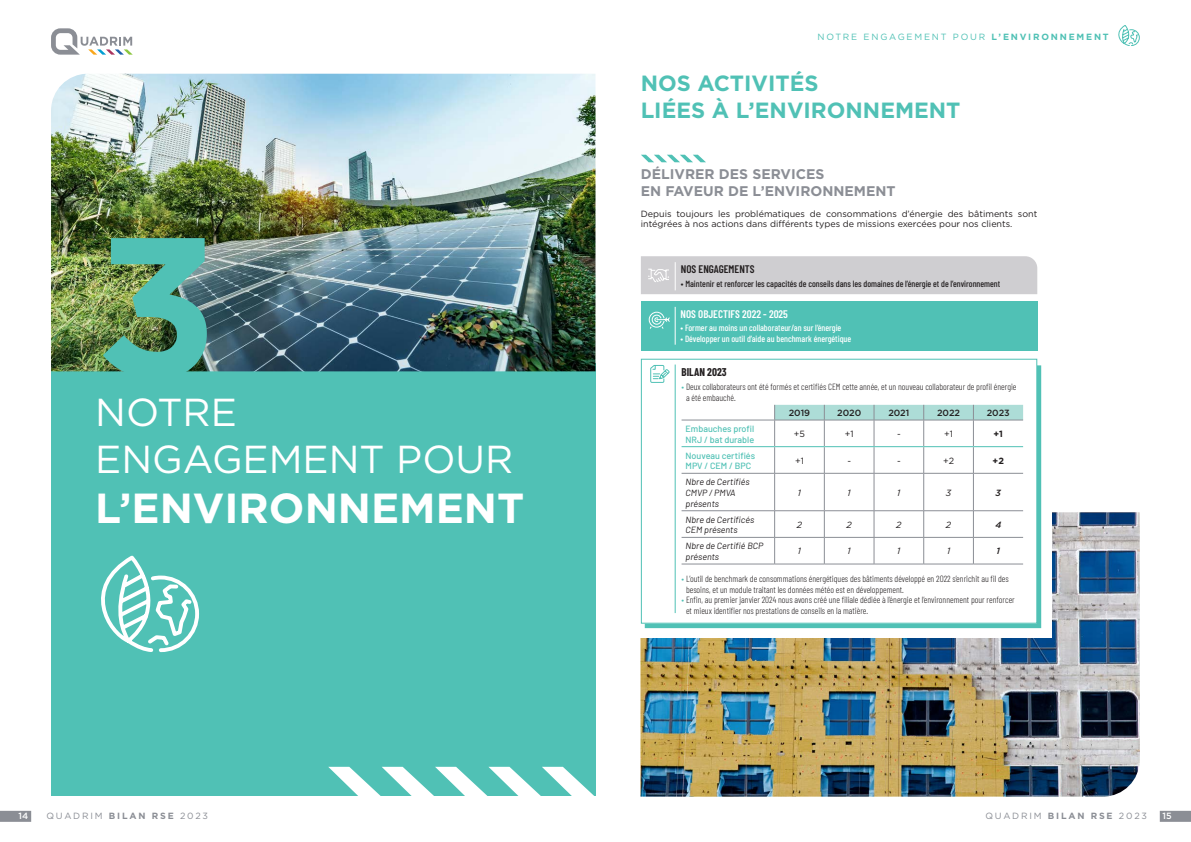
<style>
.page{position:relative;width:1191px;height:842px;background:#fff}
.page>*{position:absolute;margin:0;border:0;box-sizing:border-box;transform-origin:0 0}
.t1{font:700 198.1px "Gotham";color:#50c1b5}
.Chapitre-Titre_2{font:700 42px "Gotham";color:#fff}
.Chapitre_-Titre_1{font:39px/46.8px "Gotham";color:#fff}
.Titre_environnement{font:700 22px/26.4px "Gotham";color:#50c1b5}
.SS_Titre{font:700 14px/16.8px "Gotham";color:#8b8e95}
.Tab-Engagement{font:600 11px "Barlow Condensed";color:#fff}
.Tab-Engagement-2{font:600 11px "Barlow Condensed";color:#231f20}
.Tab-Engagement-3{font:700 11px "Barlow Condensed";color:#231f20}
.TAB-Labeur_Bilan{font:300 9px/10.8px "Barlow Condensed";color:#231f20}
.Labeur{font:9px/10.8px "Gotham";color:#231f20}
.TAB-Labeur_Gras{font:500 9px "Barlow Condensed";color:#fff}
.TAB-Labeur_Gras-2{font:500 9px "Barlow Condensed";color:#231f20}
.Labeur-2{font:italic 9px/10.8px "Barlow";color:#231f20}
.Labeur-3{font:500 9px/10.8px "Barlow";color:#50c1b5}
.t2{font:9px "Gotham";letter-spacing:.2em;color:#8b8e95}
.t3{font:9px "Gotham";letter-spacing:.2em;color:#50c1b5}
.Labeur-4{font:500 9px "Gotham";color:#231f20}
.Labeur-5{font:italic 9px "Gotham";color:#231f20}
.Labeur-6{font:700 9px "Gotham";color:#231f20}
.t4{font:500 9px "Gotham";color:#fff}
.Labeur-7{font:italic 500 9px "Gotham";color:#231f20}
.s1{font-weight:700}
.s2{color:#50c1b5}
</style>
<div class="page">
<img style="left:640px;top:512px;width:499px;height:285px">
<div style="left:622px;top:493px;width:429px;height:145px;background:#fff"></div>
<div style="left:645px;top:365px;width:396px;height:263px;background:#50c1b5"></div>
<div style="left:51px;top:363px;width:544px;height:433px;background:#50c1b5"></div>
<img style="left:51px;top:74px;width:544px;height:297px">
<svg style="left:101px;top:555px;width:98px;height:98px"></svg>
<svg style="left:641px;top:155px;width:65px;height:7px"></svg>
<div style="left:641px;top:301px;width:396px;height:49px;background:#50c1b5"></div>
<svg style="left:648px;top:311px;width:22px;height:18px"></svg>
<div style="left:641px;top:256px;width:396px;height:38px;background:#cfced1"></div>
<hr style="left:675px;top:307px;width:1px;height:38px;background:#fff">
<div style="left:641px;top:359px;width:395px;height:264px;background:#fff"></div>
<hr style="left:681px;top:420px;width:93px;height:1px;background:#8b8e95">
<hr style="left:681px;top:473px;width:93px;height:1px;background:#8b8e95">
<hr style="left:774px;top:473px;width:50px;height:1px;background:#8b8e95">
<hr style="left:774px;top:473px;width:1px;height:37px;background:#8b8e95">
<hr style="left:824px;top:473px;width:50px;height:1px;background:#8b8e95">
<hr style="left:824px;top:473px;width:1px;height:37px;background:#8b8e95">
<hr style="left:874px;top:473px;width:49px;height:1px;background:#8b8e95">
<hr style="left:873px;top:473px;width:1px;height:37px;background:#8b8e95">
<hr style="left:923px;top:473px;width:50px;height:1px;background:#8b8e95">
<hr style="left:973px;top:473px;width:50px;height:1px;background:#8b8e95">
<hr style="left:681px;top:510px;width:93px;height:1px;background:#8b8e95">
<hr style="left:774px;top:510px;width:50px;height:1px;background:#8b8e95">
<hr style="left:824px;top:510px;width:50px;height:1px;background:#8b8e95">
<hr style="left:874px;top:510px;width:49px;height:1px;background:#8b8e95">
<hr style="left:923px;top:510px;width:50px;height:1px;background:#8b8e95">
<hr style="left:973px;top:510px;width:50px;height:1px;background:#8b8e95">
<hr style="left:681px;top:537px;width:93px;height:1px;background:#8b8e95">
<hr style="left:774px;top:537px;width:50px;height:1px;background:#8b8e95">
<svg style="left:774px;top:511px;width:1px;height:53px"></svg>
<hr style="left:824px;top:537px;width:50px;height:1px;background:#8b8e95">
<svg style="left:824px;top:511px;width:1px;height:53px"></svg>
<hr style="left:874px;top:537px;width:49px;height:1px;background:#8b8e95">
<svg style="left:873px;top:511px;width:1px;height:53px"></svg>
<hr style="left:923px;top:537px;width:50px;height:1px;background:#8b8e95">
<hr style="left:973px;top:537px;width:50px;height:1px;background:#8b8e95">
<hr style="left:681px;top:564px;width:93px;height:1px;background:#8b8e95">
<hr style="left:774px;top:564px;width:50px;height:1px;background:#8b8e95">
<hr style="left:824px;top:564px;width:50px;height:1px;background:#8b8e95">
<hr style="left:874px;top:564px;width:49px;height:1px;background:#8b8e95">
<hr style="left:923px;top:564px;width:50px;height:1px;background:#8b8e95">
<hr style="left:973px;top:564px;width:50px;height:1px;background:#8b8e95">
<hr style="left:923px;top:473px;width:1px;height:37px;background:#8b8e95">
<svg style="left:923px;top:511px;width:1px;height:53px"></svg>
<hr style="left:973px;top:473px;width:1px;height:37px;background:#8b8e95">
<svg style="left:973px;top:511px;width:1px;height:53px"></svg>
<svg style="left:774px;top:405px;width:249px;height:68px"></svg>
<hr style="left:681px;top:446px;width:93px;height:1px;background:#50c1b5">
<hr style="left:774px;top:446px;width:50px;height:1px;background:#50c1b5">
<hr style="left:824px;top:446px;width:50px;height:1px;background:#50c1b5">
<hr style="left:874px;top:446px;width:49px;height:1px;background:#50c1b5">
<hr style="left:923px;top:446px;width:50px;height:1px;background:#50c1b5">
<hr style="left:973px;top:446px;width:50px;height:1px;background:#50c1b5">
<div style="left:641px;top:359px;width:396px;height:265px;border:1px solid #50c1b5"></div>
<svg style="left:650px;top:365px;width:20px;height:18px"></svg>
<hr style="left:675px;top:365px;width:1px;height:248px;background:#50c1b5">
<svg style="left:51px;top:28px;width:82px;height:27px"></svg>
<svg style="left:328px;top:767px;width:268px;height:29px"></svg>
<div style="left:0;top:811px;width:31px;height:11px;background:#8b8e95"></div>
<div style="left:1159px;top:811px;width:32px;height:11px;background:#8b8e95"></div>
<svg style="left:1118px;top:25px;width:22px;height:21px"></svg>
<p class="t3" style="left:817px;top:31px;width:293px">NOTRE ENGAGEMENT POUR <span class="s1">L’ENVIRONNEMENT</span></p>
<p class="Titre_environnement" style="left:640px;top:70px;width:321px">NOS ACTIVITÉS<br>LIÉES À L’ENVIRONNEMENT</p>
<p class="t1" style="left:95px;top:175px;width:125px">3</p>
<p class="Chapitre_-Titre_1" style="left:95px;top:388px;width:419px">NOTRE<br>ENGAGEMENT POUR</p>
<p class="Chapitre-Titre_2" style="left:95px;top:480px;width:430px">L’ENVIRONNEMENT</p>
<p class="SS_Titre" style="left:641px;top:166px;width:256px">DÉLIVRER DES SERVICES<br>EN FAVEUR DE L’ENVIRONNEMENT</p>
<p class="Labeur" style="left:641px;top:208px;width:398px">Depuis toujours les problématiques de consommations d’énergie des bâtiments sont intégrées à nos actions dans différents types de missions exercées pour nos clients.</p>
<p class="Tab-Engagement-2" style="left:681px;top:261px;width:75px">NOS ENGAGEMENTS</p>
<p class="TAB-Labeur_Gras-2" style="left:681px;top:277px;width:321px">• Maintenir et renforcer les capacités de conseils dans les domaines de l’énergie et de l’environnement</p>
<p class="Tab-Engagement" style="left:680px;top:306px;width:109px">NOS OBJECTIFS 2022 - 2025</p>
<p class="TAB-Labeur_Gras" style="left:680px;top:322px;width:162px">• Former au moins un collaborateur/an sur l’énergie</p>
<p class="TAB-Labeur_Gras" style="left:680px;top:332px;width:172px">• Développer un outil d’aide au benchmark énergétique</p>
<p class="Tab-Engagement-3" style="left:681px;top:365px;width:47px">BILAN 2023</p>
<p class="TAB-Labeur_Bilan" style="left:686px;top:381px;width:332px;text-indent:-4px"><span class="s2">•</span> Deux collaborateurs ont été formés et certifiés CEM cette année, et un nouveau collaborateur de profil énergie a été embauché.</p>
<p class="Labeur-4" style="left:788px;top:407px;width:23px">2019</p>
<p class="Labeur-4" style="left:837px;top:407px;width:25px">2020</p>
<p class="Labeur-4" style="left:888px;top:407px;width:23px">2021</p>
<p class="Labeur-4" style="left:937px;top:407px;width:24px">2022</p>
<p class="Labeur-4" style="left:986px;top:407px;width:25px">2023</p>
<p class="Labeur-3" style="left:685px;top:422px;width:70px">Embauches profil<br>NRJ / bat durable</p>
<p class="Labeur" style="left:794px;top:428px;width:13px">+5</p>
<p class="Labeur" style="left:844px;top:428px;width:10px">+1</p>
<p class="Labeur" style="left:897px;top:428px;width:5px">-</p>
<p class="Labeur" style="left:944px;top:428px;width:10px">+1</p>
<p class="Labeur-6" style="left:993px;top:428px;width:11px">+1</p>
<p class="Labeur-3" style="left:685px;top:449px;width:71px">Nouveau certifiés<br>MPV / CEM / BPC</p>
<p class="Labeur" style="left:795px;top:455px;width:10px">+1</p>
<p class="Labeur" style="left:847px;top:455px;width:5px">-</p>
<p class="Labeur" style="left:897px;top:455px;width:5px">-</p>
<p class="Labeur" style="left:943px;top:455px;width:13px">+2</p>
<p class="Labeur-6" style="left:992px;top:454px;width:13px">+2</p>
<p class="Labeur-2" style="left:685px;top:476px;width:66px">Nbre de Certifiés<br>CMVP / PMVA présents</p>
<p class="Labeur-5" style="left:798px;top:487px;width:5px">1</p>
<p class="Labeur-5" style="left:847px;top:487px;width:5px">1</p>
<p class="Labeur-5" style="left:897px;top:487px;width:5px">1</p>
<p class="Labeur-5" style="left:946px;top:487px;width:7px">3</p>
<p class="Labeur-7" style="left:995px;top:487px;width:7px">3</p>
<p class="Labeur-2" style="left:685px;top:513px;width:70px">Nbre de Certificés<br>CEM présents</p>
<p class="Labeur-5" style="left:797px;top:519px;width:7px">2</p>
<p class="Labeur-5" style="left:846px;top:519px;width:7px">2</p>
<p class="Labeur-5" style="left:896px;top:519px;width:7px">2</p>
<p class="Labeur-5" style="left:946px;top:519px;width:7px">2</p>
<p class="Labeur-7" style="left:995px;top:519px;width:7px">4</p>
<p class="Labeur-2" style="left:685px;top:540px;width:79px">Nbre de Certifié BCP présents</p>
<p class="Labeur-5" style="left:798px;top:545px;width:5px">1</p>
<p class="Labeur-5" style="left:847px;top:545px;width:5px">1</p>
<p class="Labeur-5" style="left:897px;top:545px;width:5px">1</p>
<p class="Labeur-5" style="left:947px;top:545px;width:5px">1</p>
<p class="Labeur-7" style="left:996px;top:545px;width:5px">1</p>
<p class="TAB-Labeur_Bilan" style="left:686px;top:573px;width:324px;text-indent:-4px"><span class="s2">•</span> L’outil de benchmark de consommations énergétiques des bâtiments développé en 2022 s’enrichit au fil des besoins, et un module traitant les données météo est en développement.</p>
<p class="TAB-Labeur_Bilan" style="left:686px;top:594px;width:330px;text-indent:-4px"><span class="s2">•</span> Enfin, au premier janvier 2024 nous avons créé une filiale dédiée à l’énergie et l’environnement pour renforcer et mieux identifier nos prestations de conseils en la matière.</p>
<p class="t2" style="left:46px;top:810px;width:163px">QUADRIM <span class="s1">BILAN RSE</span> 2023</p>
<p class="t2" style="left:985px;top:810px;width:163px">QUADRIM <span class="s1">BILAN RSE</span> 2023</p>
<p class="t4" style="left:19px;top:810px;width:11px">14</p>
<p class="t4" style="left:1162px;top:810px;width:11px">15</p>
</div>
